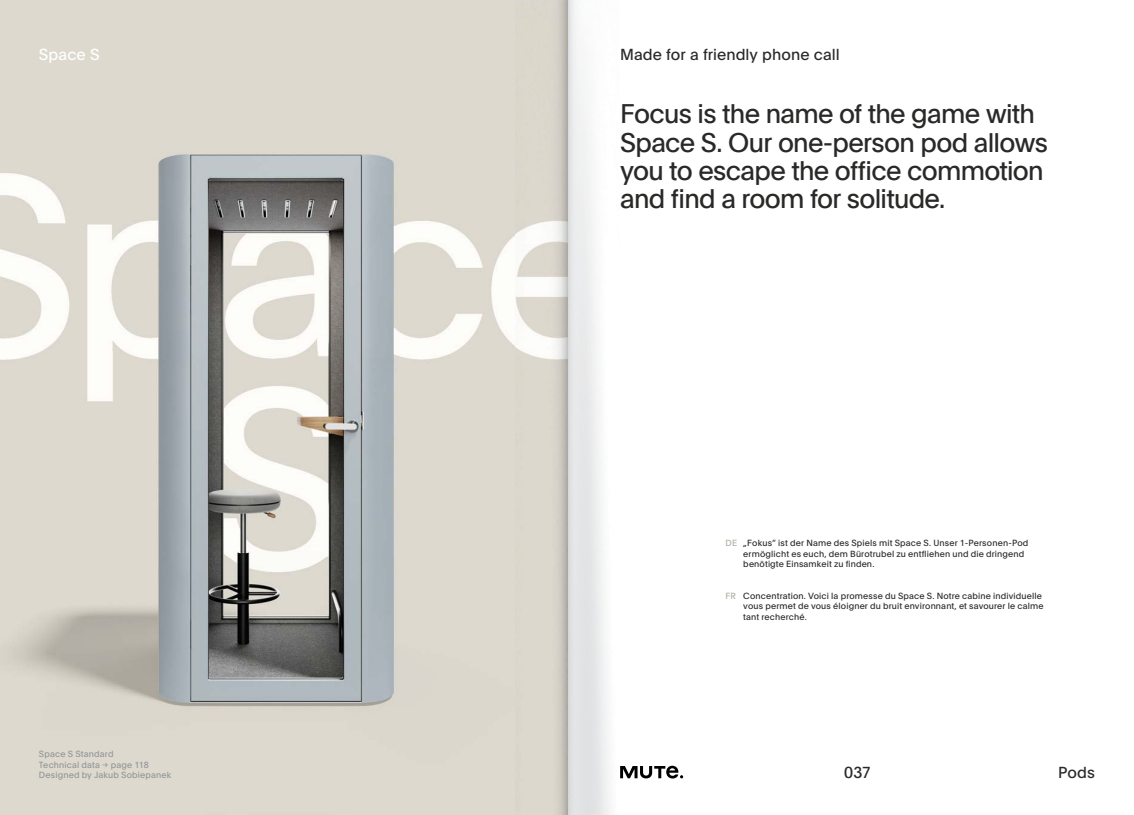
<style>
.page{position:relative;width:1134px;height:815px;background:#fff}
.page>*{position:absolute;margin:0;border:0;box-sizing:border-box;transform-origin:0 0}
.t1{font:26.25px/28.1px "Plain";letter-spacing:-.025em;color:#292a28}
.t2{font:15.62px "Plain";letter-spacing:.005em;color:#292a28}
.t3{font:15.62px "Plain";color:#fff}
.t4{font:8.75px/10.5px "Plain";letter-spacing:.015em;color:#292a28}
.t5{font:8.75px/10.5px "Plain";letter-spacing:.015em;color:#939598}
.t6{font:8.75px "Plain";color:#b1aea4}
.s1{font-family:"Maison Neue"}
</style>
<div class="page">
<img style="left:0;top:0;width:515px;height:557px">
<img style="left:0;top:557px;width:515px;height:258px">
<svg style="left:620px;top:766px;width:63px;height:12px"></svg>
<img style="left:567px;top:0;width:43px;height:815px">
<h2 class="t3" style="left:39px;top:43px;width:62px">Space S</h2>
<p class="t5" style="left:39px;top:748px;width:134px">Space S Standard<br>Technical data <span class="s1">→</span> page 118<br>Designed by Jakub Sobiepanek</p>
<h2 class="t2" style="left:620px;top:43px;width:221px">Made for a friendly phone call</h2>
<h1 class="t1" style="left:620px;top:99px;width:429px">Focus is the name of the game with<br>Space S. Our one-person pod allows you to escape the office commotion and find a room for solitude.</h1>
<p class="t4" style="left:743px;top:537px;width:287px">„Fokus” ist der Name des Spiels mit Space S. Unser 1-Personen-Pod ermöglicht es euch, dem Bürotrubel zu entfliehen und die dringend benötigte Einsamkeit zu finden.</p>
<p class="t4" style="left:743px;top:590px;width:302px">Concentration. Voici la promesse du Space S. Notre cabine individuelle vous permet de vous éloigner du bruit environnant, et savourer le calme tant recherché.</p>
<p class="t6" style="left:725px;top:537px;width:13px">DE</p>
<p class="t6" style="left:725px;top:589px;width:12px">FR</p>
<h2 class="t2" style="left:844px;top:762px;width:28px">037</h2>
<h2 class="t2" style="left:1058px;top:762px;width:38px">Pods</h2>
</div>
